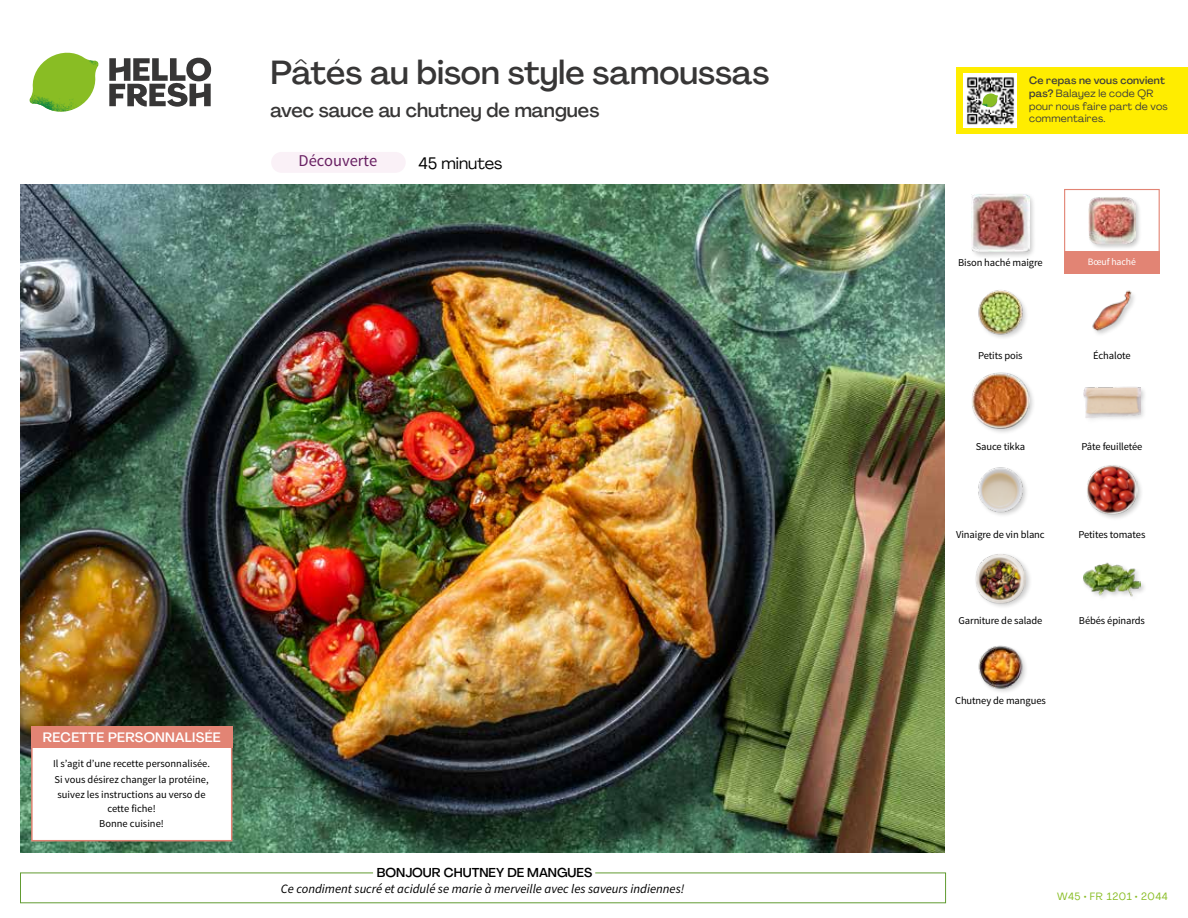
<style>
.page{position:relative;width:1188px;height:918px;background:#fff}
.page>*{position:absolute;margin:0;border:0;box-sizing:border-box;transform-origin:0 0}
.t1{font:500 33px "Agrandir";color:#373636}
.t2{font:500 19.5px "Agrandir";color:#373636}
.t3{font:16.5px "Source Sans Pro";color:#692163}
.t4{font:16.5px "Agrandir";color:#000}
.t5{font:500 13.5px "Agrandir";letter-spacing:.02em;color:#fff}
.t6{font:italic 12.75px "Source Sans Pro";color:#000}
.t7{font:500 12.75px "Agrandir";color:#000}
.t8{font:10.5px/15.6px "Source Sans Pro";letter-spacing:-.01em;color:#000}
.t9{font:10.5px/12.8px "Agrandir";letter-spacing:.02em;color:#3c3c3b}
.t10{font:10.5px "Agrandir";letter-spacing:.05em;color:#89bd24}
.t11{font:9.75px "Source Sans Pro";letter-spacing:-.01em;color:#fff}
.s1{font-weight:500}
</style>
<div class="page">
<svg style="left:109px;top:57px;width:102px;height:50px"></svg>
<svg style="left:34px;top:53px;width:62px;height:40px"></svg>
<img style="left:67px;top:53px;width:32px;height:26px">
<img style="left:33px;top:75px;width:59px;height:11px">
<img style="left:29px;top:79px;width:61px;height:33px">
<img style="left:65px;top:86px;width:27px;height:25px">
<img style="left:21px;top:184px;width:924px;height:668px">
<div style="left:271px;top:152px;width:135px;height:21px;background:#faf1f7;border-radius:10px"></div>
<img style="left:978px;top:645px;width:48px;height:47px">
<div style="left:1082px;top:562px;width:65px;height:41px;background:#000;opacity:.2"></div>
<img style="left:1083px;top:562px;width:58px;height:41px">
<div style="left:974px;top:552px;width:59px;height:58px;background:#000;opacity:.2"></div>
<img style="left:975px;top:553px;width:51px;height:50px">
<div style="left:1086px;top:464px;width:58px;height:57px;background:#000;opacity:.2"></div>
<img style="left:1087px;top:464px;width:50px;height:51px">
<img style="left:978px;top:467px;width:49px;height:48px">
<div style="left:1082px;top:386px;width:65px;height:39px;background:#000;opacity:.2"></div>
<img style="left:1083px;top:386px;width:58px;height:39px">
<div style="left:971px;top:371px;width:64px;height:64px;background:#000;opacity:.2"></div>
<img style="left:972px;top:372px;width:57px;height:57px">
<img style="left:1092px;top:290px;width:42px;height:44px">
<img style="left:978px;top:290px;width:48px;height:48px">
<div style="left:1088px;top:196px;width:54px;height:54px;background:#000;opacity:.2"></div>
<img style="left:1088px;top:197px;width:48px;height:47px">
<div style="left:970px;top:192px;width:66px;height:67px;background:#000;opacity:.2"></div>
<img style="left:972px;top:194px;width:57px;height:58px">
<div style="left:1064px;top:189px;width:96px;height:72px;border:1px solid #e28474"></div>
<div style="left:1064px;top:251px;width:96px;height:23px;background:#e28474"></div>
<div style="left:31px;top:726px;width:201px;height:115px;background:#fff;border:2px solid #e28474"></div>
<div style="left:31px;top:726px;width:202px;height:22px;background:#e28474"></div>
<div style="left:956px;top:67px;width:232px;height:67px;background:#ffed00"></div>
<img style="left:964px;top:74px;width:52px;height:54px">
<svg style="left:982px;top:93px;width:16px;height:14px"></svg>
<h1 class="t1" style="left:271px;top:52px;width:500px">Pâtés au bison style samoussas</h1>
<h2 class="t2" style="left:271px;top:98px;width:330px">avec sauce au chutney de mangues</h2>
<h3 class="t4" style="left:418px;top:153px;width:86px">45 minutes</h3>
<h3 class="t3" style="left:299px;top:151px;width:80px">Découverte</h3>
<p class="t5" style="left:43px;top:729px;width:179px">RECETTE PERSONNALISÉE</p>
<p class="t8" style="left:53px;top:756px;width:158px">Il s’agit d’une recette personnalisée.<br>Si vous désirez changer la protéine, suivez les instructions au verso de</p>
<p class="t8" style="left:99px;top:801px;width:66px;text-align:center">cette fiche!<br>Bonne cuisine!</p>
<p class="t7" style="left:377px;top:864px;width:217px">BONJOUR CHUTNEY DE MANGUES</p>
<p class="t6" style="left:281px;top:880px;width:405px">Ce condiment sucré et acidulé se marie à merveille avec les saveurs indiennes!</p>
<p class="t9" style="left:1029px;top:74px;width:140px"><span class="s1">Ce repas ne vous convient pas?</span> Balayez le code QR pour nous faire part de vos commentaires.</p>
<p class="t8" style="left:958px;top:255px;width:86px">Bison haché maigre</p>
<p class="t11" style="left:1088px;top:255px;width:49px">Bœuf haché</p>
<p class="t8" style="left:978px;top:347px;width:46px">Petits pois</p>
<p class="t8" style="left:1093px;top:348px;width:39px">Échalote</p>
<p class="t8" style="left:976px;top:439px;width:51px">Sauce tikka</p>
<p class="t8" style="left:1081px;top:439px;width:62px">Pâte feuilletée</p>
<p class="t8" style="left:956px;top:527px;width:90px">Vinaigre de vin blanc</p>
<p class="t8" style="left:1079px;top:527px;width:68px">Petites tomates</p>
<p class="t8" style="left:959px;top:613px;width:85px">Garniture de salade</p>
<p class="t8" style="left:1079px;top:613px;width:68px">Bébés épinards</p>
<p class="t8" style="left:955px;top:693px;width:92px">Chutney de mangues</p>
<p class="t10" style="left:1057px;top:890px;width:112px">W45 • FR 1201 • 2044</p>
</div>
